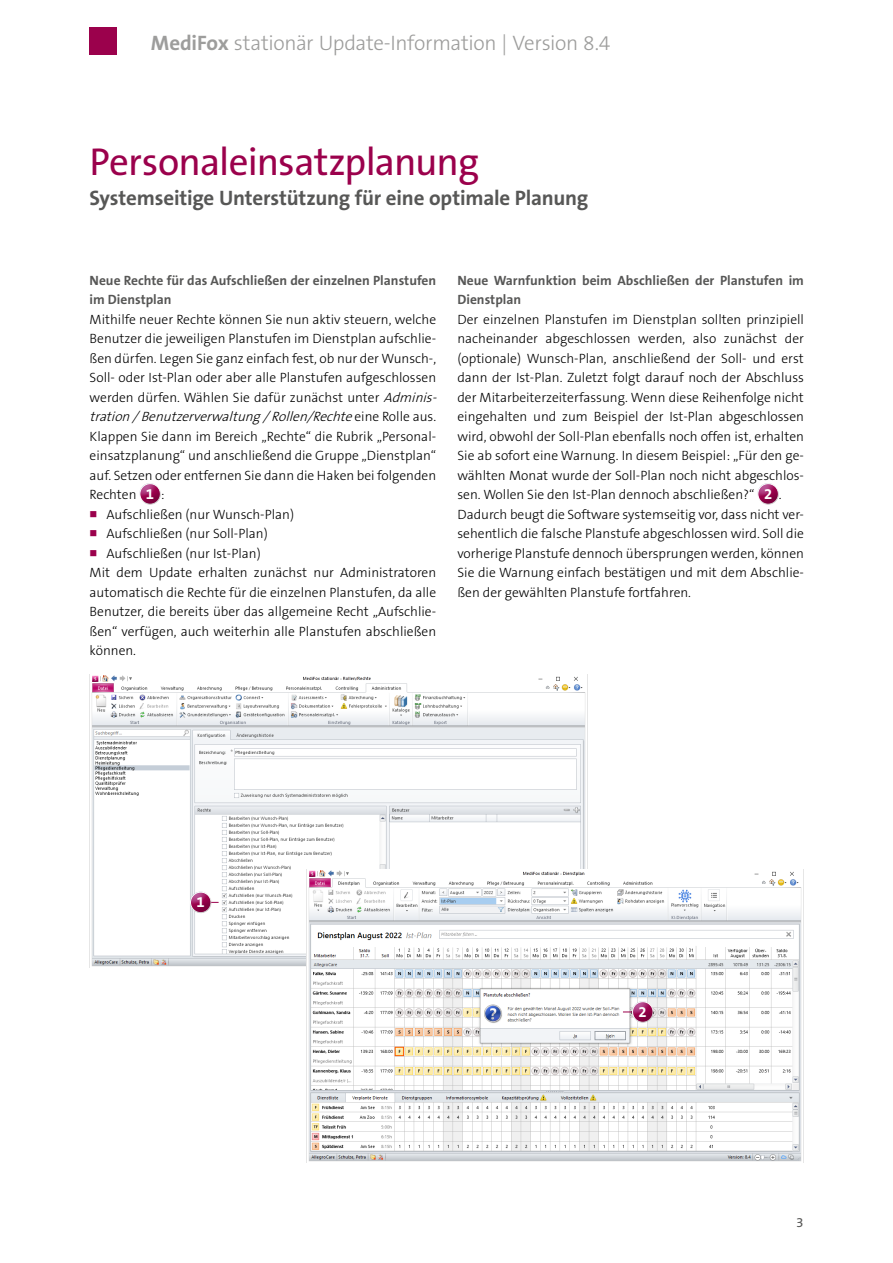
<style>
.page{position:relative;width:893px;height:1263px;background:#fff}
.page>*{position:absolute;margin:0;border:0;box-sizing:border-box;transform-origin:0 0}
.t1{font:39px "The Sans B5 Plain";letter-spacing:-.025em;color:#9b014c}
.t2{font:700 21px "The Sans B7";letter-spacing:-.01em;color:#575756}
.t3{font:300 21px "The Sans B3";letter-spacing:-.015em;color:#9d9d9c}
.t4{font:700 15px "The Sans B7";color:#fff}
.t5{font:300 13.5px/19.5px "The Sans B3";color:#000}
.t6{font:700 13.5px/19.5px "The Sans B7";color:#575756}
.t7{font:italic 300 13.5px "The Sans B3";color:#000}
.t8{font:13.5px "The Sans B5 Plain";color:#575756}
.s1{font-family:"The Sans B7";font-weight:700}
.s2{font-style:italic}
.s3{font-style:normal}
.s4{font-family:"The Sans B7";font-weight:700;font-size:15px;color:#fff}
</style>
<div class="page">
<div style="left:89px;top:28px;width:28px;height:27px;background:#9b014c"></div>
<div style="left:133px;top:482px;width:38px;height:25px;background:#000;opacity:.2"></div>
<div style="left:750px;top:482px;width:39px;height:25px;background:#000;opacity:.2"></div>
<img style="left:91px;top:675px;width:495px;height:292px">
<img style="left:306px;top:870px;width:498px;height:292px">
<div style="left:179px;top:882px;width:39px;height:33px;background:#7682a5;opacity:.75"></div>
<div style="left:183px;top:890px;width:39px;height:25px;background:#000;opacity:.2"></div>
<div style="left:621px;top:992px;width:39px;height:32px;background:#7682a5;opacity:.75"></div>
<div style="left:625px;top:1000px;width:39px;height:25px;background:#000;opacity:.2"></div>
<h2 class="t3" style="left:151px;top:32px;width:461px"><span class="s1">MediFox</span> stationär Update-Information | Version 8.4</h2>
<h1 class="t1" style="left:90px;top:141px;width:391px">Personaleinsatzplanung</h1>
<h2 class="t2" style="left:90px;top:186px;width:500px">Systemseitige Unterstützung für eine optimale Planung</h2>
<p class="t6" style="left:90px;top:271px;width:348px">Neue Rechte für das Aufschließen der einzelnen Planstufen im Dienstplan</p>
<p class="t5" style="left:90px;top:310px;width:348px">Mithilfe neuer Rechte können Sie nun aktiv steuern, welche</p>
<p class="t5" style="left:90px;top:330px;width:348px">Benutzer die jeweiligen Planstufen im Dienstplan aufschlie-</p>
<p class="t5" style="left:90px;top:349px;width:348px">ßen dürfen. Legen Sie ganz einfach fest, ob nur der Wunsch-,</p>
<p class="t5" style="left:90px;top:369px;width:348px">Soll- oder Ist-Plan oder aber alle Planstufen aufgeschlossen</p>
<p class="t5" style="left:90px;top:388px;width:352px">werden dürfen. Wählen Sie dafür zunächst unter <span class="s2">Adminis-</span></p>
<p class="t7" style="left:90px;top:410px;width:348px">tration /Benutzerverwaltung/Rollen/Rechte<span class="s3">e i n e R o l l e a u s .</span></p>
<p class="t5" style="left:90px;top:427px;width:348px">Klappen Sie dann im Bereich „Rechte“ die Rubrik „Personal-</p>
<p class="t5" style="left:90px;top:447px;width:348px">einsatzplanung“ und anschließend die Gruppe „Dienstplan“</p>
<p class="t5" style="left:90px;top:466px;width:348px">auf. Setzen oder entfernen Sie dann die Haken bei folgenden</p>
<p class="t5" style="left:90px;top:486px;width:76px">Rechten <span class="s4">1</span> :</p>
<p class="t5" style="left:107px;top:505px;width:189px">Aufschließen (nur Wunsch-Plan)</p>
<p class="t5" style="left:107px;top:525px;width:163px">Aufschließen (nur Soll-Plan)</p>
<p class="t5" style="left:107px;top:544px;width:156px">Aufschließen (nur Ist-Plan)</p>
<p class="t5" style="left:90px;top:564px;width:348px">Mit dem Update erhalten zunächst nur Administratoren</p>
<p class="t5" style="left:90px;top:583px;width:348px">automatisch die Rechte für die einzelnen Planstufen, da alle</p>
<p class="t5" style="left:90px;top:603px;width:348px">Benutzer, die bereits über das allgemeine Recht „Aufschlie-</p>
<p class="t5" style="left:90px;top:622px;width:348px">ßen“ verfügen, auch weiterhin alle Planstufen abschließen</p>
<p class="t5" style="left:90px;top:642px;width:48px">können.</p>
<p class="t6" style="left:457px;top:271px;width:348px">Neue Warnfunktion beim Abschließen der Planstufen im<br>Dienstplan</p>
<p class="t5" style="left:457px;top:310px;width:348px">Der einzelnen Planstufen im Dienstplan sollten prinzipiell nacheinander abgeschlossen werden, also zunächst der (optionale) Wunsch-Plan, anschließend der Soll- und erst dann der Ist-Plan. Zuletzt folgt darauf noch der Abschluss der Mitarbeiterzeiterfassung. Wenn diese Reihenfolge nicht eingehalten und zum Beispiel der Ist-Plan abgeschlossen wird, obwohl der Soll-Plan ebenfalls noch offen ist, erhalten Sie ab sofort eine Warnung. In diesem Beispiel: „Für den ge&shy;wählten Monat wurde der Soll-Plan noch nicht abgeschlos&shy;sen. Wollen Sie den Ist-Plan dennoch abschließen?“ <span class="s4">2</span> .<br>Dadurch beugt die Software systemseitig vor, dass nicht ver&shy;sehentlich die falsche Planstufe abgeschlossen wird. Soll die vorherige Planstufe dennoch übersprungen werden, können Sie die Warnung einfach bestätigen und mit dem Abschlie&shy;ßen der gewählten Planstufe fortfahren.</p>
<p class="t4" style="left:197px;top:894px;width:10px">1</p>
<p class="t4" style="left:639px;top:1004px;width:10px">2</p>
<p class="t8" style="left:796px;top:1215px;width:9px">3</p>
</div>
